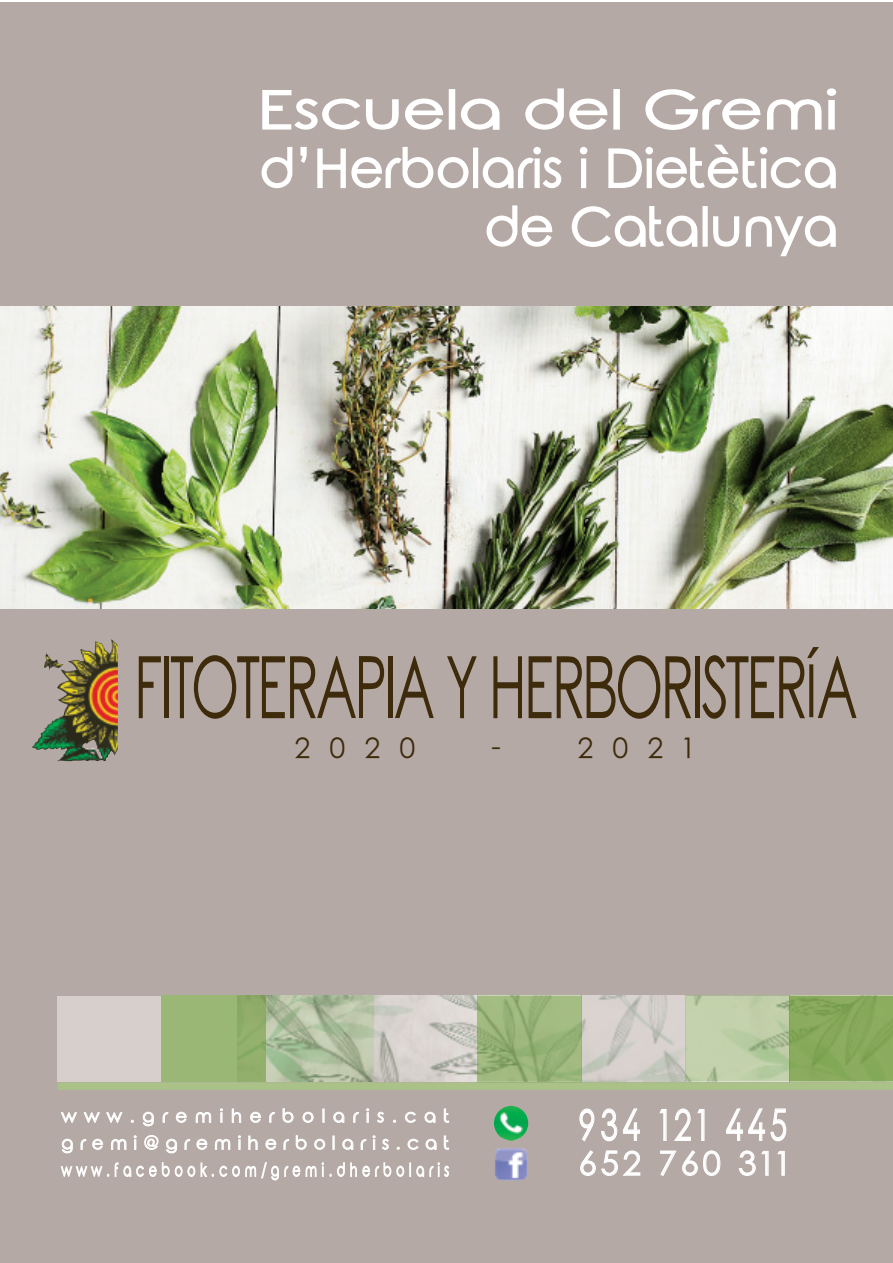
<style>
.page{position:relative;width:893px;height:1263px;background:#fff}
.page>*{position:absolute;margin:0;border:0;box-sizing:border-box;transform-origin:0 0}
.t1{font:85.5px "Rounded Elegance";letter-spacing:-.055em;color:#3d2b0c;scale:.65 1}
.t2{font:52.5px/58.5px "Rounded Elegance";color:#fff;text-align:right;scale:1.25 1}
.t3{font:42.6px "Rounded Elegance";letter-spacing:.145em;color:#fff;scale:.74 1}
.t4{font:33px "Rounded Elegance";letter-spacing:.11em;color:#fff}
.t5{font:28.5px "Rounded Elegance";letter-spacing:.67em;color:#3d2b0c}
.t6{font:18px/27px "Rounded Elegance";letter-spacing:.355em;color:#fff;text-align:justify}
</style>
<div class="page">
<div style="left:0;top:2px;width:892px;height:1261px;background:#b5a9a5"></div>
<img style="left:32px;top:639px;width:86px;height:122px">
<img style="left:494px;top:1106px;width:34px;height:34px;border-radius:50%">
<img style="left:495px;top:1148px;width:32px;height:32px">
<img style="left:238px;top:996px;width:655px;height:86px">
<div style="left:57px;top:995px;width:104px;height:86px;background:#d6cfcc"></div>
<hr style="left:892px;top:995px;width:1px;height:86px;background:#8dae60">
<svg style="left:790px;top:995px;width:102px;height:1px"></svg>
<hr style="left:686px;top:995px;width:103px;height:1px;background:#9ba481">
<img style="left:789px;top:995px;width:1px;height:86px">
<img style="left:686px;top:995px;width:1px;height:86px">
<svg style="left:478px;top:995px;width:208px;height:87px;background:#b4c0a0"></svg>
<img style="left:582px;top:995px;width:1px;height:86px">
<img style="left:478px;top:995px;width:1px;height:86px">
<hr style="left:266px;top:995px;width:108px;height:1px;background:#a5a88f">
<hr style="left:161px;top:995px;width:105px;height:1px;background:#859e5d">
<div style="left:161px;top:995px;width:77px;height:87px;background:#9ab775"></div>
<div style="left:58px;top:1082px;width:835px;height:8px;background:#aac188"></div>
<img style="left:0;top:306px;width:893px;height:302px">
<h2 class="t2" style="left:257px;top:83px;width:466px">Escuela del Gremi d’Herbolaris i Dietètica de Catalunya</h2>
<h1 class="t1" style="left:134px;top:641px;width:1115px">FITOTERAPIA Y HERBORISTERÍA</h1>
<h3 class="t5" style="left:295px;top:732px;width:122px">2020</h3>
<h3 class="t5" style="left:490px;top:732px;width:15px">-</h3>
<h3 class="t5" style="left:577px;top:732px;width:117px">2021</h3>
<p class="t6" style="left:61px;top:1103px;width:390px">www.gremiherbolaris.cat gremi@gremiherbolaris.cat www.facebook.com/gremi.dherbolaris</p>
<h3 class="t3" style="left:578px;top:1102px;width:284px">934 121 445</h3>
<h3 class="t4" style="left:578px;top:1145px;width:211px">652 760 311</h3>
</div>
